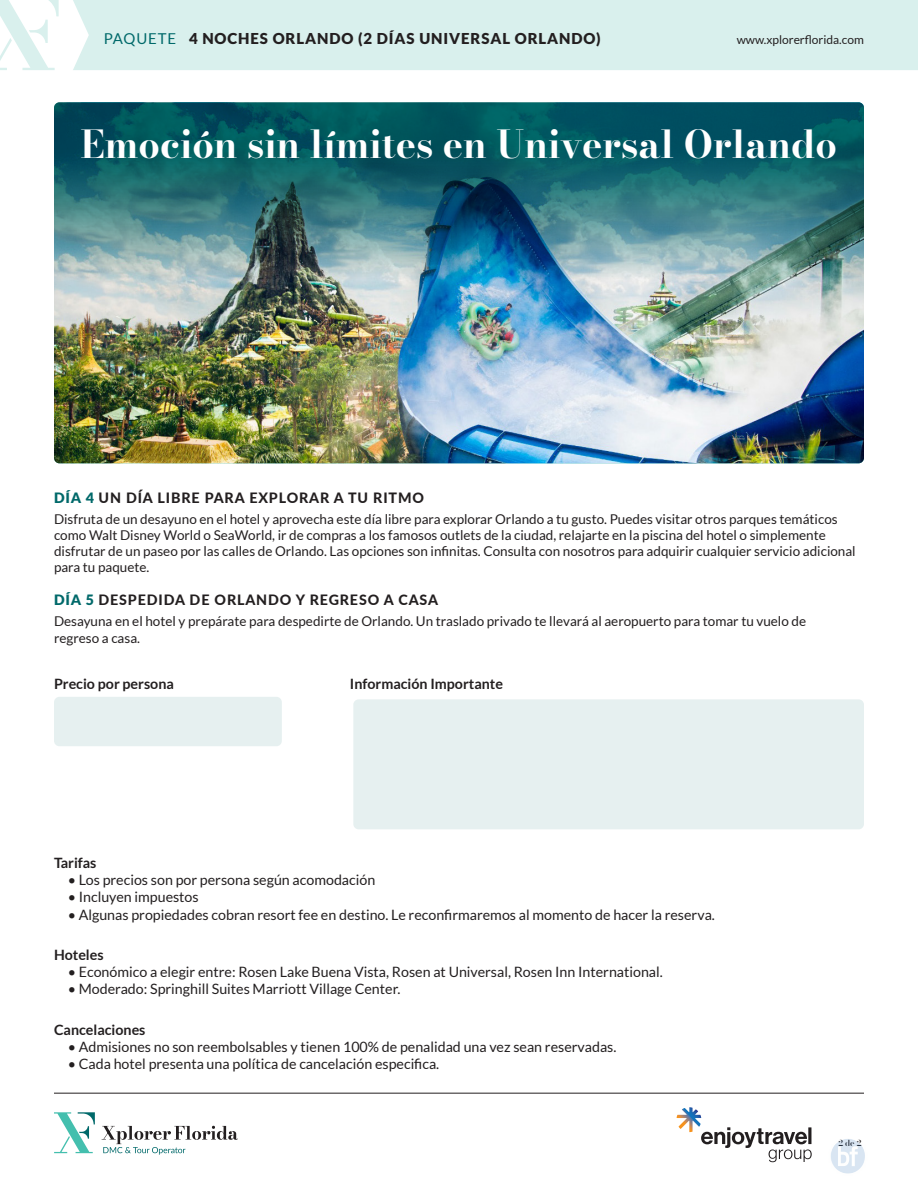
<style>
.page{position:relative;width:918px;height:1188px;background:#fff}
.page>*{position:absolute;margin:0;border:0;box-sizing:border-box;transform-origin:0 0}
.t1{font:700 38.1px "Bodoni Moda 18 pt";color:#fff}
.t2{font:900 15px "Lato";letter-spacing:.06em;color:#231f20}
.t3{font:15px "Lato";letter-spacing:.06em;color:#00696a}
.t4{font:14.25px "Lato";color:#231f20}
.t5{font:800 14.25px "Lato";letter-spacing:.06em;color:#231f20}
.t6{font:700 14.25px "Lato";color:#231f20}
.t7{font:13.5px/16.2px "Lato";color:#231f20}
.t8{font:12px "Lato";color:#231f20}
.t9{font:600 8.25px "Bodoni Moda 72 pt";color:#231f20}
.s1{font-weight:900;color:#00696a}
</style>
<div class="page">
<div style="left:73px;top:0;width:845px;height:70px;background:#d9f0ed"></div>
<svg style="left:0;top:0;width:59px;height:70px"></svg>
<hr style="left:54px;top:1093px;width:810px;height:1px;background:#231f20">
<div style="left:54px;top:697px;width:228px;height:49px;background:#e6f0f0;border-radius:5px"></div>
<div style="left:353px;top:699px;width:511px;height:130px;background:#e6f0f0;border-radius:5px"></div>
<svg style="left:102px;top:1126px;width:136px;height:29px"></svg>
<svg style="left:54px;top:1112px;width:41px;height:41px"></svg>
<svg style="left:677px;top:1107px;width:135px;height:55px"></svg>
<hr style="left:808px;top:1127px;width:3px;height:17px;background:#231f20">
<img style="left:54px;top:103px;width:810px;height:360px">
<img style="left:54px;top:102px;width:810px;height:190px;border-radius:5px">
<img style="left:831px;top:1139px;width:34px;height:35px">
<p class="t3" style="left:104px;top:30px;width:74px">PAQUETE</p>
<p class="t2" style="left:189px;top:30px;width:413px">4 NOCHES ORLANDO (2 DÍAS UNIVERSAL ORLANDO)</p>
<p class="t8" style="left:737px;top:33px;width:129px">www.xplorerflorida.com</p>
<p class="t1" style="left:81px;top:118px;width:758px">Emoción sin límites en Universal Orlando</p>
<p class="t5" style="left:54px;top:487px;width:371px"><span class="s1">DÍA 4</span> UN DÍA LIBRE PARA EXPLORAR A TU RITMO</p>
<p class="t7" style="left:54px;top:510px;width:803px">Disfruta de un desayuno en el hotel y aprovecha este día libre para explorar Orlando a tu gusto. Puedes visitar otros parques temáticos como Walt Disney World o SeaWorld, ir de compras a los famosos outlets de la ciudad, relajarte en la piscina del hotel o simplemente disfrutar de un paseo por las calles de Orlando. Las opciones son infinitas. Consulta con nosotros para adquirir cualquier servicio adicional para tu paquete.</p>
<p class="t5" style="left:54px;top:590px;width:386px"><span class="s1">DÍA 5</span> DESPEDIDA DE ORLANDO Y REGRESO A CASA</p>
<p class="t7" style="left:54px;top:613px;width:754px">Desayuna en el hotel y prepárate para despedirte de Orlando. Un traslado privado te llevará al aeropuerto para tomar tu vuelo de</p>
<p class="t7" style="left:54px;top:630px;width:88px">regreso a casa.</p>
<p class="t6" style="left:54px;top:675px;width:121px">Precio por persona</p>
<p class="t6" style="left:350px;top:675px;width:155px">Información Importante</p>
<p class="t6" style="left:54px;top:855px;width:44px">Tarifas</p>
<p class="t4" style="left:68px;top:872px;width:309px">• Los precios son por persona según acomodación</p>
<p class="t4" style="left:68px;top:889px;width:133px">• Incluyen impuestos</p>
<p class="t4" style="left:68px;top:906px;width:649px">• Algunas propiedades cobran resort fee en destino. Le reconfirmaremos al momento de hacer la reserva.</p>
<p class="t6" style="left:54px;top:947px;width:51px">Hoteles</p>
<p class="t4" style="left:68px;top:964px;width:597px">• Económico a elegir entre: Rosen Lake Buena Vista, Rosen at Universal, Rosen Inn International.</p>
<p class="t4" style="left:68px;top:981px;width:334px">• Moderado: Springhill Suites Marriott Village Center.</p>
<p class="t6" style="left:54px;top:1021px;width:93px">Cancelaciones</p>
<p class="t4" style="left:68px;top:1039px;width:550px">• Admisiones no son reembolsables y tienen 100% de penalidad una vez sean reservadas.</p>
<p class="t4" style="left:68px;top:1056px;width:373px">• Cada hotel presenta una política de cancelación especifica.</p>
<p class="t9" style="left:838px;top:1137px;width:25px">2 de 2</p>
</div>
